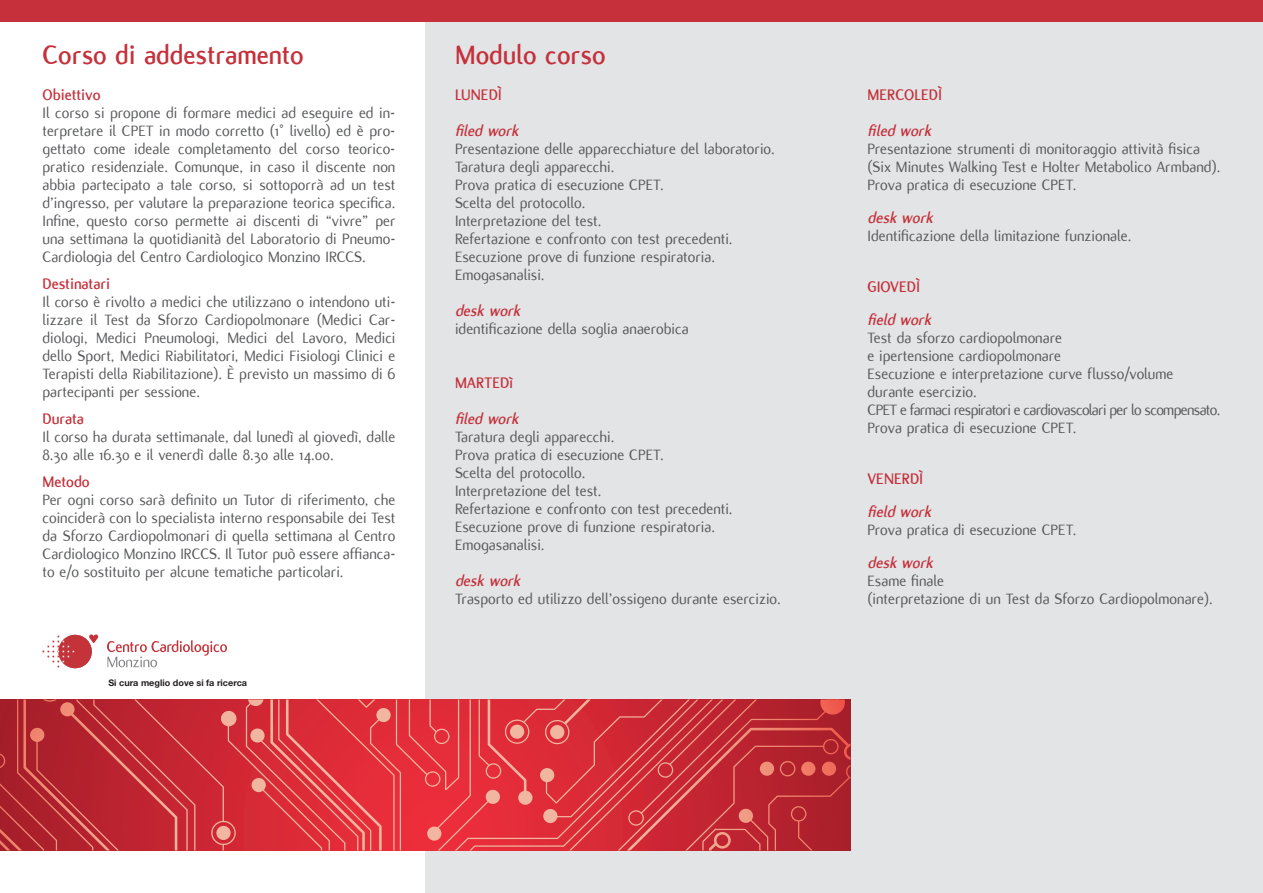
<style>
.page{position:relative;width:1263px;height:893px;background:#fff}
.page>*{position:absolute;margin:0;border:0;box-sizing:border-box;transform-origin:0 0}
.t1{font:700 28.5px "Flux";color:#c5303a}
.t2{font:16.5px/18px "Flux";color:#57585a}
.t3{font:italic 700 16.5px "Flux";color:#c5303a}
.t4{font:700 16.5px "Flux";color:#c5303a}
.t5{font:700 9.15px "Helvetica Neue LT Std";color:#231f20}
</style>
<div class="page">
<div style="left:425px;top:0;width:838px;height:893px;background:#e2e4e6"></div>
<div style="left:0;top:0;width:1263px;height:21px;background:#c5303a"></div>
<svg style="left:107px;top:640px;width:120px;height:27px"></svg>
<svg style="left:43px;top:634px;width:55px;height:34px"></svg>
<svg style="left:0;top:699px;width:850px;height:151px;background:#cf343d"></svg>
<h1 class="t1" style="left:43px;top:39px;width:263px">Corso di addestramento</h1>
<p class="t4" style="left:43px;top:86px;width:60px">Obiettivo</p>
<p class="t2" style="left:43px;top:104px;width:354px;text-align:justify">Il corso si propone di formare medici ad eseguire ed in&shy;terpretare il CPET in modo corretto (1° livello) ed è pro&shy;gettato come ideale completamento del corso teorico&shy;pratico residenziale. Comunque, in caso il discente non abbia partecipato a tale corso, si sottoporrà ad un test d’ingresso, per valutare la preparazione teorica specifica.<br>Infine, questo corso permette ai discenti di “vivre” per una settimana la quotidianità del Laboratorio di Pneumo-Cardiologia del Centro Cardiologico Monzino IRCCS.</p>
<p class="t4" style="left:43px;top:275px;width:69px">Destinatari</p>
<p class="t2" style="left:43px;top:293px;width:354px;text-align:justify">Il corso è rivolto a medici che utilizzano o intendono uti&shy;lizzare il Test da Sforzo Cardiopolmonare (Medici Car&shy;diologi, Medici Pneumologi, Medici del Lavoro, Medici dello Sport, Medici Riabilitatori, Medici Fisiologi Clinici e Terapisti della Riabilitazione). È previsto un massimo di 6 partecipanti per sessione.</p>
<p class="t4" style="left:43px;top:410px;width:43px">Durata</p>
<p class="t2" style="left:43px;top:428px;width:354px">Il corso ha durata settimanale, dal lunedì al giovedì, dalle<br>8.30 alle 16.30 e il venerdì dalle 8.30 alle 14.00.</p>
<p class="t4" style="left:43px;top:473px;width:49px">Metodo</p>
<p class="t2" style="left:43px;top:491px;width:354px;text-align:justify">Per ogni corso sarà definito un Tutor di riferimento, che coinciderà con lo specialista interno responsabile dei Test da Sforzo Cardiopolmonari di quella settimana al Centro Cardiologico Monzino IRCCS. Il Tutor può essere affianca&shy;to e/o sostituito per alcune tematiche particolari.</p>
<p class="t5" style="left:108px;top:677px;width:140px">Si cura meglio dove si fa ricerca</p>
<h1 class="t1" style="left:455px;top:39px;width:152px">Modulo corso</h1>
<p class="t4" style="left:455px;top:86px;width:48px">LUNEDÌ</p>
<p class="t3" style="left:455px;top:122px;width:65px">filed work</p>
<p class="t2" style="left:455px;top:140px;width:321px">Presentazione delle apparecchiature del laboratorio.<br>Taratura degli apparecchi.<br>Prova pratica di esecuzione CPET.<br>Scelta del protocollo.<br>Interpretazione del test.<br>Refertazione e confronto con test precedenti.<br>Esecuzione prove di funzione respiratoria.<br>Emogasanalisi.</p>
<p class="t3" style="left:455px;top:302px;width:67px">desk work</p>
<p class="t2" style="left:455px;top:320px;width:235px">identificazione della soglia anaerobica</p>
<p class="t4" style="left:455px;top:374px;width:60px">MARTEDì</p>
<p class="t3" style="left:455px;top:410px;width:65px">filed work</p>
<p class="t2" style="left:455px;top:428px;width:279px">Taratura degli apparecchi.<br>Prova pratica di esecuzione CPET.<br>Scelta del protocollo.<br>Interpretazione del test.<br>Refertazione e confronto con test precedenti.<br>Esecuzione prove di funzione respiratoria.<br>Emogasanalisi.</p>
<p class="t3" style="left:455px;top:572px;width:67px">desk work</p>
<p class="t2" style="left:455px;top:590px;width:327px">Trasporto ed utilizzo dell’ossigeno durante esercizio.</p>
<p class="t4" style="left:867px;top:86px;width:76px">MERCOLEDÌ</p>
<p class="t3" style="left:867px;top:122px;width:65px">filed work</p>
<p class="t2" style="left:867px;top:140px;width:354px">Presentazione strumenti di monitoraggio attività fisica (Six Minutes Walking Test e Holter Metabolico Armband).<br>Prova pratica di esecuzione CPET.</p>
<p class="t3" style="left:867px;top:209px;width:67px">desk work</p>
<p class="t2" style="left:867px;top:227px;width:265px">Identificazione della limitazione funzionale.</p>
<p class="t4" style="left:867px;top:278px;width:54px">GIOVEDÌ</p>
<p class="t3" style="left:867px;top:311px;width:65px">field work</p>
<p class="t2" style="left:867px;top:329px;width:354px">Test da sforzo cardiopolmonare<br>e ipertensione cardiopolmonare<br>Esecuzione e interpretazione curve flusso/volume durante esercizio.<br>CPET e farmaci respiratori e cardiovascolari per lo scompensato.<br>Prova pratica di esecuzione CPET.</p>
<p class="t4" style="left:867px;top:470px;width:57px">VENERDÌ</p>
<p class="t3" style="left:867px;top:503px;width:65px">field work</p>
<p class="t2" style="left:867px;top:521px;width:210px">Prova pratica di esecuzione CPET.</p>
<p class="t3" style="left:867px;top:554px;width:67px">desk work</p>
<p class="t2" style="left:867px;top:572px;width:347px">Esame finale<br>(interpretazione di un Test da Sforzo Cardiopolmonare).</p>
</div>
